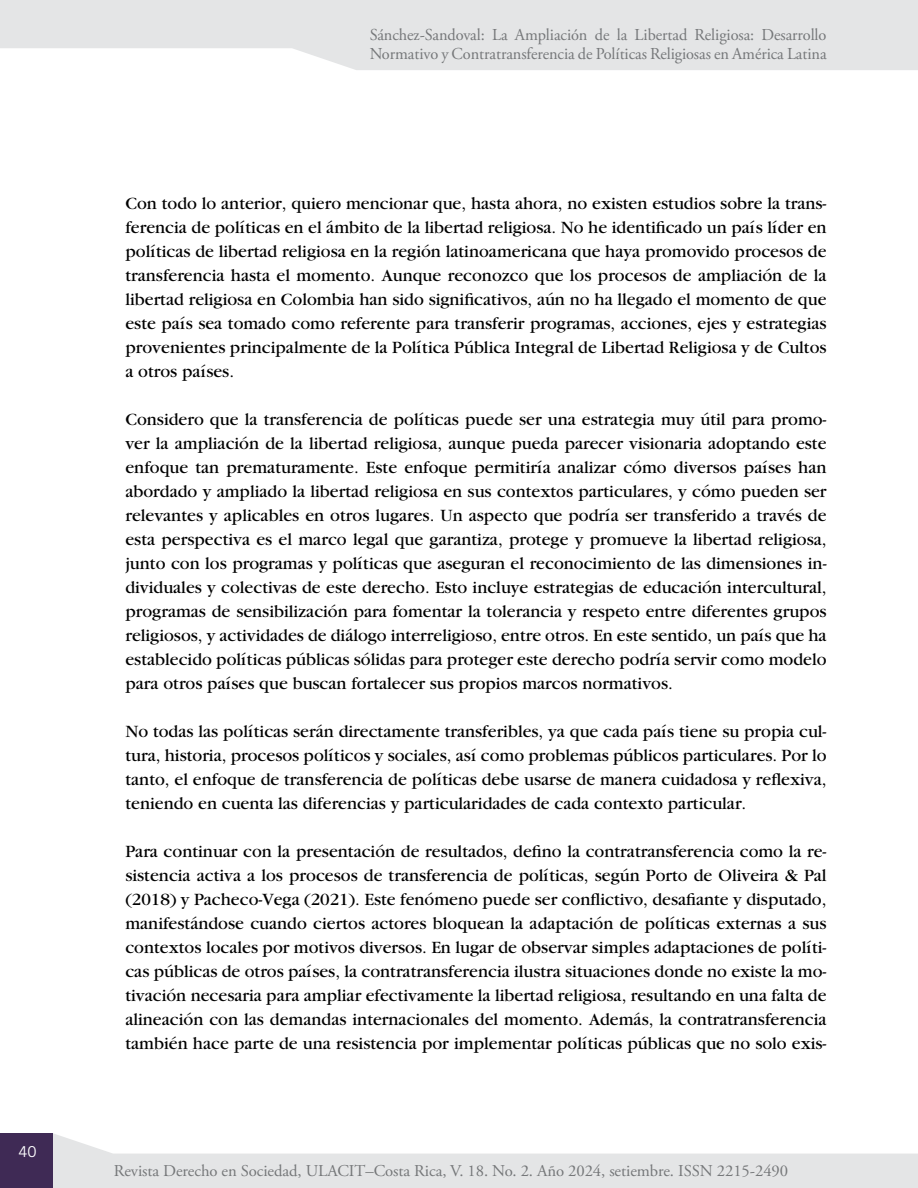
<style>
.page{position:relative;width:918px;height:1188px;background:#fff}
.page>*{position:absolute;margin:0;border:0;box-sizing:border-box;transform-origin:0 0}
.t1{font:18px/24px "Garamond";color:#000;text-align:justify}
.t2{font:16.65px/19.6px "Adobe Garamond Pro";letter-spacing:-.005em;color:#757779}
.t3{font:16.5px "Adobe Garamond Pro";letter-spacing:-.005em;color:#757779}
.t4{font:15px "Trade Gothic LT Std";color:#fff}
</style>
<div class="page">
<svg style="left:0;top:0;width:918px;height:70px;background:#e6e7e8"></svg>
<svg style="left:0;top:1133px;width:918px;height:55px;fill:#e4e5e6"></svg>
<div style="left:0;top:1134px;width:53px;height:54px;background:#3f2a55"></div>
<p class="t4" style="left:18px;top:1143px;width:20px">40</p>
<p class="t2" style="left:370px;top:25px;width:458px">Sánchez-Sandoval: La Ampliación de la Libertad Religiosa: Desarrollo<br>Normativo y Contratransferencia de Políticas Religiosas en América Latina</p>
<p class="t1" style="left:125px;top:191px;width:703px">Con todo lo anterior, quiero mencionar que, hasta ahora, no existen estudios sobre la trans&shy;ferencia de políticas en el ámbito de la libertad religiosa. No he identificado un país líder en políticas de libertad religiosa en la región latinoamericana que haya promovido procesos de transferencia hasta el momento. Aunque reconozco que los procesos de ampliación de la libertad religiosa en Colombia han sido significativos, aún no ha llegado el momento de que este país sea tomado como referente para transferir programas, acciones, ejes y estrategias provenientes principalmente de la Política Pública Integral de Libertad Religiosa y de Cultos a otros países.</p>
<p class="t1" style="left:125px;top:407px;width:703px">Considero que la transferencia de políticas puede ser una estrategia muy útil para promo&shy;ver la ampliación de la libertad religiosa, aunque pueda parecer visionaria adoptando este enfoque tan prematuramente. Este enfoque permitiría analizar cómo diversos países han abordado y ampliado la libertad religiosa en sus contextos particulares, y cómo pueden ser relevantes y aplicables en otros lugares. Un aspecto que podría ser transferido a través de esta perspectiva es el marco legal que garantiza, protege y promueve la libertad religiosa, junto con los programas y políticas que aseguran el reconocimiento de las dimensiones in&shy;dividuales y colectivas de este derecho. Esto incluye estrategias de educación intercultural, programas de sensibilización para fomentar la tolerancia y respeto entre diferentes grupos religiosos, y actividades de diálogo interreligioso, entre otros. En este sentido, un país que ha establecido políticas públicas sólidas para proteger este derecho podría servir como modelo para otros países que buscan fortalecer sus propios marcos normativos.</p>
<p class="t1" style="left:125px;top:719px;width:703px">No todas las políticas serán directamente transferibles, ya que cada país tiene su propia cul&shy;tura, historia, procesos políticos y sociales, así como problemas públicos particulares. Por lo tanto, el enfoque de transferencia de políticas debe usarse de manera cuidadosa y reflexiva, teniendo en cuenta las diferencias y particularidades de cada contexto particular.</p>
<p class="t1" style="left:125px;top:839px;width:703px">Para continuar con la presentación de resultados, defino la contratransferencia como la re&shy;sistencia activa a los procesos de transferencia de políticas, según Porto de Oliveira &amp; Pal (2018) y Pacheco-Vega (2021). Este fenómeno puede ser conflictivo, desafiante y disputado, manifestándose cuando ciertos actores bloquean la adaptación de políticas externas a sus contextos locales por motivos diversos. En lugar de observar simples adaptaciones de políti&shy;cas públicas de otros países, la contratransferencia ilustra situaciones donde no existe la mo&shy;tivación necesaria para ampliar efectivamente la libertad religiosa, resultando en una falta de alineación con las demandas internacionales del momento. Además, la contratransferencia también hace parte de una resistencia por implementar políticas públicas que no solo exis-</p>
<p class="t3" style="left:114px;top:1161px;width:676px">Revista Derecho en Sociedad, ULACIT–Costa Rica, V. 18. No. 2. Año 2024, setiembre. ISSN 2215-2490</p>
</div>
